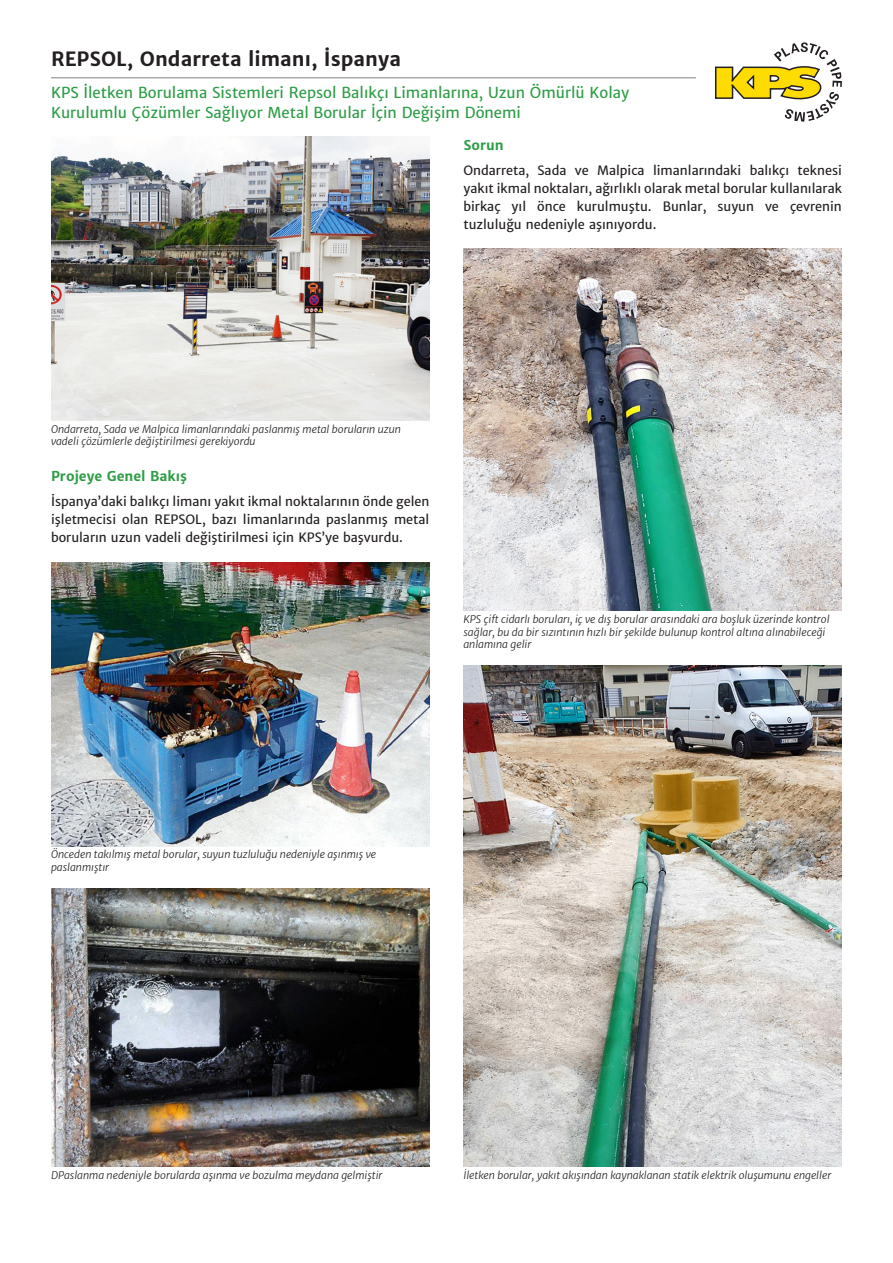
<style>
.page{position:relative;width:893px;height:1263px;background:#fff}
.page>*{position:absolute;margin:0;border:0;box-sizing:border-box;transform-origin:0 0}
.t1{font:700 19.5px "Merriweather Sans";color:#231f20}
.t2{font:15px/19.5px "Merriweather Sans";color:#2d9d46}
.t3{font:700 13.5px "Merriweather Sans";color:#2d9d46}
.t4{font:12.75px/18px "Merriweather Sans";color:#231f20;text-align:justify}
.t5{font:italic 10.5px/12.6px "Merriweather Sans";color:#231f20}
</style>
<div class="page">
<img style="left:51px;top:136px;width:378px;height:284px">
<img style="left:51px;top:562px;width:378px;height:284px">
<img style="left:51px;top:889px;width:378px;height:277px">
<img style="left:463px;top:249px;width:379px;height:362px">
<img style="left:463px;top:665px;width:379px;height:501px">
<hr style="left:51px;top:77px;width:645px;height:1px;background:#808285">
<svg style="left:715px;top:42px;width:127px;height:80px"></svg>
<p class="t1" style="left:51px;top:47px;width:352px">REPSOL, Ondarreta limanı, İspanya</p>
<p class="t2" style="left:51px;top:83px;width:580px">KPS İletken Borulama Sistemleri Repsol Balıkçı Limanlarına, Uzun Ömürlü Kolay<br>Kurulumlu Çözümler Sağlıyor Metal Borular İçin Değişim Dönemi</p>
<p class="t3" style="left:463px;top:137px;width:42px">Sorun</p>
<p class="t4" style="left:463px;top:162px;width:380px">Ondarreta, Sada ve Malpica limanlarındaki balıkçı teknesi yakıt ikmal noktaları, ağırlıklı olarak metal borular kullanılarak birkaç yıl önce kurulmuştu. Bunlar, suyun ve çevrenin tuzluluğu nedeniyle aşınıyordu.</p>
<p class="t5" style="left:51px;top:423px;width:351px">Ondarreta, Sada ve Malpica limanlarındaki paslanmış metal boruların uzun vadeli çözümlerle değiştirilmesi gerekiyordu</p>
<p class="t3" style="left:51px;top:468px;width:137px">Projeye Genel Bakış</p>
<p class="t4" style="left:51px;top:493px;width:380px">İspanya’daki balıkçı limanı yakıt ikmal noktalarının önde gelen işletmecisi olan REPSOL, bazı limanlarında paslanmış metal boruların uzun vadeli değiştirilmesi için KPS’ye başvurdu.</p>
<p class="t5" style="left:463px;top:613px;width:368px">KPS çift cidarlı boruları, iç ve dış borular arasındaki ara boşluk üzerinde kontrol sağlar, bu da bir sızıntının hızlı bir şekilde bulunup kontrol altına alınabileceği anlamına gelir</p>
<p class="t5" style="left:51px;top:848px;width:327px">Önceden takılmış metal borular, suyun tuzluluğu nedeniyle aşınmış ve paslanmıştır</p>
<p class="t5" style="left:51px;top:1169px;width:333px">DPaslanma nedeniyle borularda aşınma ve bozulma meydana gelmiştir</p>
<p class="t5" style="left:463px;top:1169px;width:369px">İletken borular, yakıt akışından kaynaklanan statik elektrik oluşumunu engeller</p>
</div>
